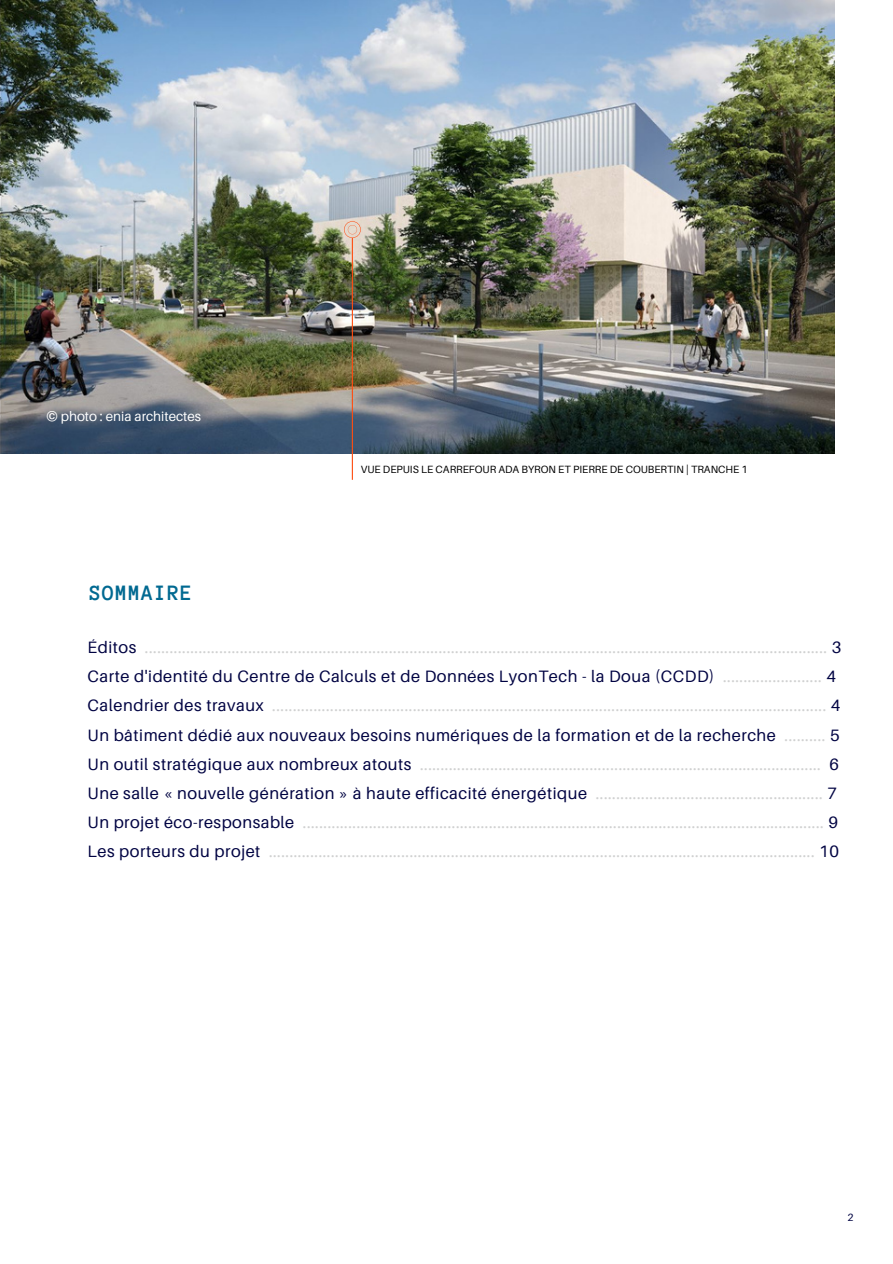
<style>
.page{position:relative;width:893px;height:1264px;background:#fff}
.page>*{position:absolute;margin:0;border:0;box-sizing:border-box;transform-origin:0 0}
.t1{font:700 22.5px "Anonymous Pro";letter-spacing:.03em;color:#006991}
.t2{font:16.5px/29.2px "Aileron";letter-spacing:.03em;color:#d0d1d1}
.t3{font:13.5px "Aileron";color:#fff}
.t4{font:10.5px "Aileron";color:#000}
.t5{font:10.5px "Aileron";color:#000342}
.s1{color:#000342}
</style>
<div class="page">
<img style="left:0;top:0;width:834px;height:453px">
<svg style="left:344px;top:221px;width:17px;height:17px"></svg>
<hr style="left:352px;top:238px;width:1px;height:242px;background:#fe4d11">
<p class="t3" style="left:47px;top:408px;width:156px">© photo : enia architectes</p>
<p class="t4" style="left:361px;top:463px;width:388px">VUE DEPUIS LE CARREFOUR ADA BYRON ET PIERRE DE COUBERTIN | TRANCHE 1</p>
<h1 class="t1" style="left:90px;top:581px;width:104px">SOMMAIRE</h1>
<p class="t2" style="left:88px;top:632px;width:755px"><span class="s1">Éditos</span> ..................................................................................................................................................................... <span class="s1">3<br>Carte d'identité du Centre de Calculs et de Données LyonTech - la Doua (CCDD)</span> ........................ <span class="s1">4<br>Calendrier des travaux</span> ...................................................................................................................................... <span class="s1">4<br>Un bâtiment dédié aux nouveaux besoins numériques de la formation et de la recherche</span> .......... <span class="s1">5<br>Un outil stratégique aux nombreux atouts</span> ................................................................................................. <span class="s1">6<br>Une salle « nouvelle génération » à haute efficacité énergétique</span> ....................................................... <span class="s1">7<br>Un projet éco-responsable</span> .............................................................................................................................. <span class="s1">9<br>Les porteurs du projet</span> .................................................................................................................................... <span class="s1">10</span></p>
<p class="t5" style="left:847px;top:1210px;width:8px">2</p>
</div>
